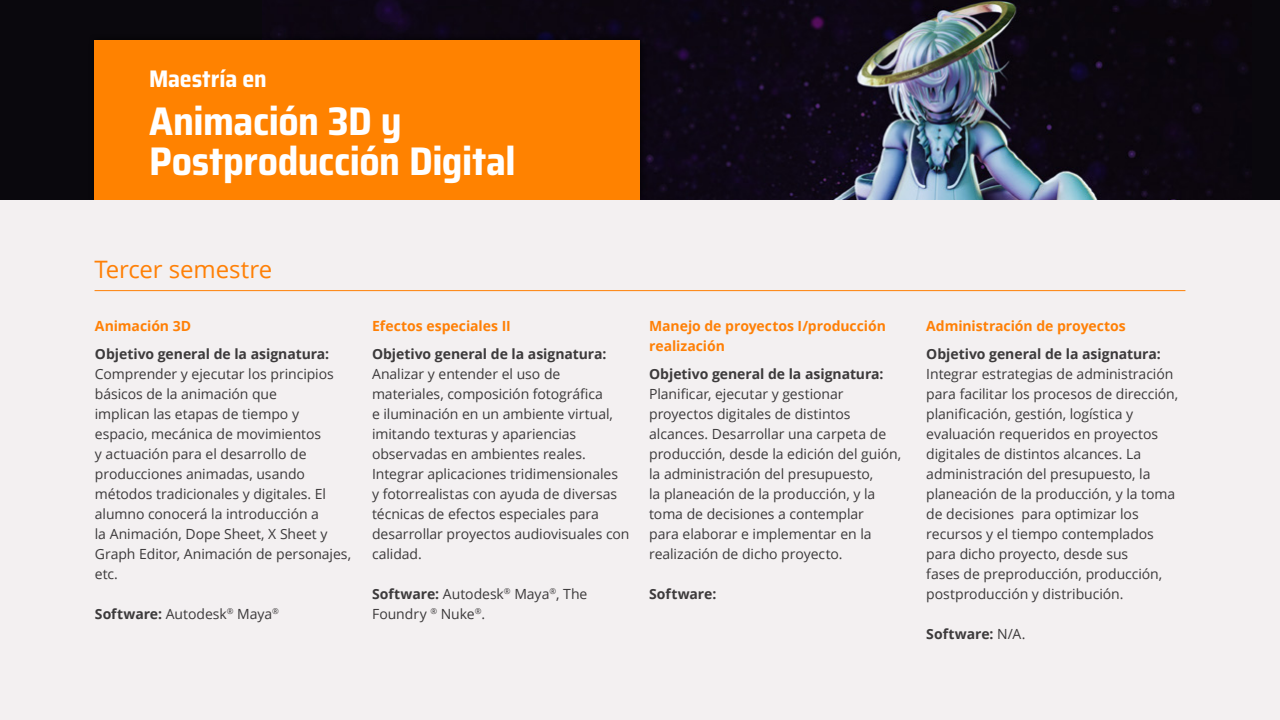
<style>
.page{position:relative;width:1280px;height:720px;background:#fff}
.page>*{position:absolute;margin:0;border:0;box-sizing:border-box;transform-origin:0 0}
.t1{font:700 semi-condensed 40px/40px "Saira";letter-spacing:-.01em;color:#fff}
.Tema{font:24px "Open Sans";letter-spacing:-.01em;color:#ff8006}
.t2{font:700 semi-condensed 24px "Saira";letter-spacing:-.005em;color:#fff}
.Paragraph_Style_1{font:14px/20px "Open Sans";letter-spacing:-.005em;color:#3c3a3b}
.Paragraph_Style_1-2{font:700 14px "Open Sans";letter-spacing:-.005em;color:#3c3a3b}
.Subtema{font:700 14px/20px "Open Sans";letter-spacing:-.005em;color:#ff8006}
.s1{font-weight:700}
.s2{font-weight:400}
</style>
<div class="page">
<div style="left:0;top:0;width:1280px;height:200px;background:#0a080d"></div>
<img style="left:273px;top:0;width:976px;height:200px">
<div style="left:88px;top:33px;width:559px;height:174px;background:#09050c"></div>
<div style="left:95px;top:40px;width:545px;height:160px;background:#ff8200"></div>
<div style="left:0;top:200px;width:1280px;height:520px;background:#f3f0f1"></div>
<hr style="left:95px;top:290px;width:1090px;height:1px;background:#ff8006">
<h2 class="t2" style="left:149px;top:61px;width:119px">Maestría en</h2>
<h1 class="t1" style="left:149px;top:101px;width:368px">Animación 3D y<br>Postproducción Digital</h1>
<p class="Tema" style="left:95px;top:253px;width:179px">Tercer semestre</p>
<p class="Subtema" style="left:95px;top:315px;width:98px">Animación 3D</p>
<p class="Paragraph_Style_1-2" style="left:95px;top:344px;width:236px">Objetivo general de la asignatura:</p>
<p class="Paragraph_Style_1" style="left:95px;top:363px;width:258px">Comprender y ejecutar los principios básicos de la animación que<br>implican las etapas de tiempo y espacio, mecánica de movimientos<br>y actuación para el desarrollo de producciones animadas, usando métodos tradicionales y digitales. El alumno conocerá la introducción a<br>la Animación, Dope Sheet, X Sheet y<br>Graph Editor, Animación de personajes, etc.</p>
<p class="Paragraph_Style_1" style="left:95px;top:603px;width:186px"><span class="s1">Software:</span> Autodesk<sup>®</sup> Maya<sup>®</sup></p>
<p class="Subtema" style="left:372px;top:315px;width:140px">Efectos especiales II</p>
<p class="Paragraph_Style_1-2" style="left:372px;top:344px;width:236px">Objetivo general de la asignatura:</p>
<p class="Paragraph_Style_1" style="left:372px;top:363px;width:259px">Analizar y entender el uso de materiales, composición fotográfica<br>e iluminación en un ambiente virtual, imitando texturas y apariencias observadas en ambientes reales.<br>Integrar aplicaciones tridimensionales<br>y fotorrealistas con ayuda de diversas técnicas de efectos especiales para desarrollar proyectos audiovisuales con calidad.</p>
<p class="Paragraph_Style_1" style="left:372px;top:583px;width:217px"><span class="s1">Software:</span> Autodesk<sup>®</sup> Maya<sup>®</sup>, The<br>Foundry <sup>®</sup> Nuke<sup>®</sup>.</p>
<p class="Subtema" style="left:649px;top:315px;width:238px">Manejo de proyectos I/producción realización</p>
<p class="Paragraph_Style_1-2" style="left:649px;top:364px;width:236px">Objetivo general de la asignatura:</p>
<p class="Paragraph_Style_1" style="left:649px;top:383px;width:254px">Planificar, ejecutar y gestionar proyectos digitales de distintos alcances. Desarrollar una carpeta de producción, desde la edición del guión, la administración del presupuesto,<br>la planeación de la producción, y la toma de decisiones a contemplar<br>para elaborar e implementar en la realización de dicho proyecto.</p>
<p class="Paragraph_Style_1-2" style="left:649px;top:584px;width:69px">Software:</p>
<p class="Subtema" style="left:926px;top:315px;width:201px">Administración de proyectos</p>
<p class="Paragraph_Style_1" style="left:926px;top:343px;width:253px"><span class="s1">Objetivo general de la asignatura:<br></span>Integrar estrategias de administración para facilitar los procesos de dirección, planificación, gestión, logística y evaluación requeridos en proyectos digitales de distintos alcances. La administración del presupuesto, la planeación de la producción, y la toma de decisiones para optimizar los recursos y el tiempo contemplados para dicho proyecto, desde sus<br>fases de preproducción, producción, postproducción y distribución.</p>
<p class="Paragraph_Style_1-2" style="left:926px;top:624px;width:101px">Software: <span class="s2">N/A.</span></p>
</div>
